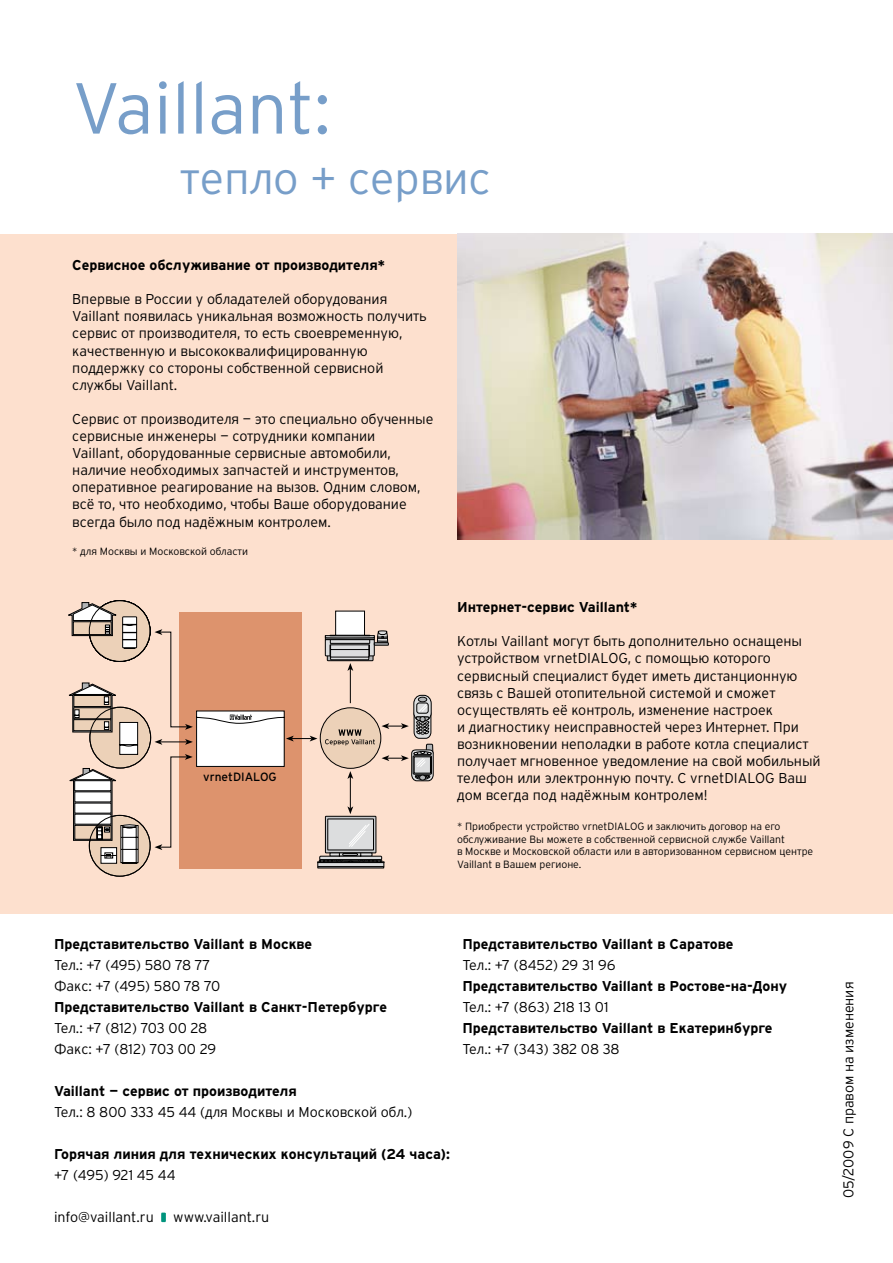
<style>
.page{position:relative;width:893px;height:1263px;background:#fff}
.page>*{position:absolute;margin:0;border:0;box-sizing:border-box;transform-origin:0 0}
.t1{font:300 72px "Interstate Cyr";color:#779ec9}
.t2{font:300 45px "Interstate Cyr";color:#779ec9}
.t3{font:300 14.25px/17.1px "Interstate Cyr";color:#000}
.t4{font:700 14.25px "Interstate Cyr";color:#000}
.t5{font:12px "Interstate Cyr";color:#000}
.t6{font:300 10.5px/12.6px "Interstate Cyr";color:#000}
</style>
<div class="page">
<div style="left:0;top:234px;width:893px;height:679px;background:#fde0ce"></div>
<img style="left:457px;top:234px;width:436px;height:305px">
<svg style="left:89px;top:815px;width:61px;height:61px"></svg>
<div style="left:318px;top:862px;width:66px;height:5px;background:#dcddde"></div>
<div style="left:318px;top:862px;width:66px;height:5px;border:1px solid #000"></div>
<div style="left:318px;top:867px;width:66px;height:1px;border:1px solid #000"></div>
<svg style="left:68px;top:600px;width:365px;height:263px"></svg>
<div style="left:161px;top:1212px;width:5px;height:10px;border:2px solid #00947d"></div>
<h1 class="t1" style="left:72px;top:68px;width:260px">Vaillant:</h1>
<h2 class="t2" style="left:180px;top:153px;width:312px">тепло + сервис</h2>
<p class="t4" style="left:72px;top:257px;width:314px">Сервисное обслуживание от производителя*</p>
<p class="t3" style="left:72px;top:291px;width:356px">Впервые в России у обладателей оборудования Vaillant появилась уникальная возможность получить сервис от производителя, то есть своевременную, качественную и высококвалифицированную поддержку со стороны собственной сервисной службы Vaillant.</p>
<p class="t3" style="left:72px;top:410px;width:363px">Сервис от производителя — это специально обученные сервисные инженеры — сотрудники компании<br>Vaillant, оборудованные сервисные автомобили, наличие необходимых запчастей и инструментов, оперативное реагирование на вызов. Одним словом, всё то, что необходимо, чтобы Ваше оборудование всегда было под надёжным контролем.</p>
<p class="t6" style="left:72px;top:545px;width:177px">* для Москвы и Московской области</p>
<p class="t5" style="left:203px;top:770px;width:75px">vrnetDIALOG</p>
<p class="t4" style="left:457px;top:599px;width:182px">Интернет-сервис Vaillant*</p>
<p class="t3" style="left:457px;top:633px;width:365px">Котлы Vaillant могут быть дополнительно оснащены устройством vrnetDIALOG, с помощью которого сервисный специалист будет иметь дистанционную связь с Вашей отопительной системой и сможет осуществлять её контроль, изменение настроек<br>и диагностику неисправностей через Интернет. При возникновении неполадки в работе котла специалист получает мгновенное уведомление на свой мобильный телефон или электронную почту. С vrnetDIALOG Ваш дом всегда под надёжным контролем!</p>
<p class="t6" style="left:457px;top:820px;width:358px">* Приобрести устройство vrnetDIALOG и заключить договор на его обслуживание Вы можете в собственной сервисной службе Vaillant<br>в Москве и Московской области или в авторизованном сервисном центре Vaillant в Вашем регионе.</p>
<p class="t4" style="left:54px;top:936px;width:260px">Представительство Vaillant в Москве</p>
<p class="t3" style="left:54px;top:954px;width:168px;line-height:21px">Тел.: +7 (495) 580 78 77<br>Факс: +7 (495) 580 78 70</p>
<p class="t4" style="left:54px;top:999px;width:334px">Представительство Vaillant в Санкт-Петербурге</p>
<p class="t3" style="left:54px;top:1017px;width:164px;line-height:21px">Тел.: +7 (812) 703 00 28<br>Факс: +7 (812) 703 00 29</p>
<p class="t4" style="left:54px;top:1083px;width:244px">Vaillant — сервис от производителя</p>
<p class="t3" style="left:54px;top:1103px;width:360px">Тел.: 8 800 333 45 44 (для Москвы и Московской обл.)</p>
<p class="t4" style="left:54px;top:1146px;width:398px">Горячая линия для технических консультаций (24 часа):</p>
<p class="t3" style="left:54px;top:1166px;width:123px">+7 (495) 921 45 44</p>
<p class="t3" style="left:54px;top:1208px;width:101px">info@vaillant.ru</p>
<p class="t3" style="left:173px;top:1208px;width:97px">www.vaillant.ru</p>
<p class="t4" style="left:462px;top:936px;width:273px">Представительство Vaillant в Саратове</p>
<p class="t3" style="left:462px;top:957px;width:154px">Тел.: +7 (8452) 29 31 96</p>
<p class="t4" style="left:462px;top:978px;width:326px">Представительство Vaillant в Ростове-на-Дону</p>
<p class="t3" style="left:462px;top:999px;width:148px">Тел.: +7 (863) 218 13 01</p>
<p class="t4" style="left:462px;top:1020px;width:312px">Представительство Vaillant в Екатеринбурге</p>
<p class="t3" style="left:462px;top:1041px;width:159px">Тел.: +7 (343) 382 08 38</p>
<p class="t3" style="left:840px;top:1198px;width:218px;rotate:-90deg">05/2009 С правом на изменения</p>
</div>
